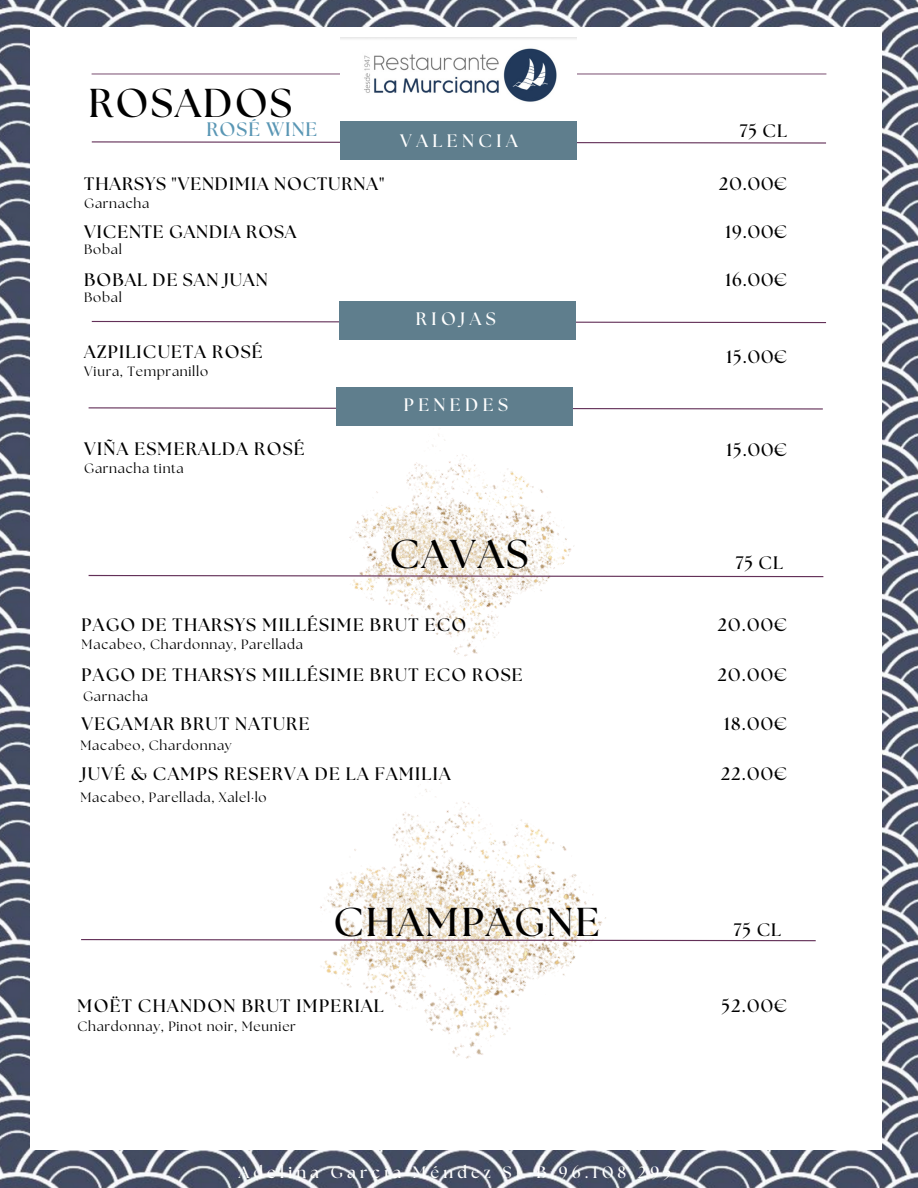
<style>
.page{position:relative;width:918px;height:1188px;background:#fff}
.page>*{position:absolute;margin:0;border:0;box-sizing:border-box;transform-origin:0 0}
.t1{font:700 40.2px "The Seasons";letter-spacing:.055em;color:#000}
.t2{font:700 19.5px "The Seasons";letter-spacing:.055em;color:#5996b4}
.t3{font:700 18px "The Seasons";letter-spacing:.07em;color:#000}
.t4{font:700 18px "The Seasons";letter-spacing:.25em;color:#fff}
.t5{font:700 16.5px "The Seasons";letter-spacing:.25em;color:#fff}
.t6{font:13.5px "The Seasons";letter-spacing:.055em;color:#000}
</style>
<div class="page">
<img style="left:0;top:0;width:918px;height:1188px">
<div style="left:30px;top:27px;width:851px;height:1123px;background:#fff"></div>
<img style="left:349px;top:434px;width:225px;height:223px">
<hr style="left:92px;top:74px;width:734px;height:1px;background:#633058">
<svg style="left:91px;top:141px;width:735px;height:3px"></svg>
<div style="left:340px;top:121px;width:237px;height:39px;background:#5f7e8d"></div>
<img style="left:341px;top:38px;width:236px;height:64px">
<svg style="left:89px;top:575px;width:734px;height:2px"></svg>
<svg style="left:88px;top:407px;width:735px;height:3px"></svg>
<div style="left:336px;top:387px;width:237px;height:39px;background:#5f7e8d"></div>
<svg style="left:91px;top:320px;width:736px;height:4px"></svg>
<div style="left:339px;top:301px;width:237px;height:39px;background:#5f7e8d"></div>
<img style="left:320px;top:768px;width:286px;height:291px">
<svg style="left:81px;top:939px;width:735px;height:2px"></svg>
<p class="t1" style="left:89px;top:85px;width:205px">ROSADOS</p>
<p class="t2" style="left:207px;top:121px;width:112px">ROSÉ WINE</p>
<h2 class="t3" style="left:84px;top:176px;width:302px">THARSYS "VENDIMIA NOCTURNA"</h2>
<h2 class="t3" style="left:84px;top:224px;width:214px">VICENTE GANDIA ROSA</h2>
<h3 class="t3" style="left:84px;top:272px;width:185px">BOBAL DE SAN JUAN</h3>
<h1 class="t6" style="left:84px;top:197px;width:67px">Garnacha</h1>
<h2 class="t6" style="left:84px;top:244px;width:39px">Bobal</h2>
<h3 class="t6" style="left:84px;top:292px;width:39px">Bobal</h3>
<p class="t3" style="left:84px;top:344px;width:180px">AZPILICUETA ROSÉ</p>
<p class="t6" style="left:84px;top:366px;width:125px">Viura, Tempranillo</p>
<h2 class="t3" style="left:84px;top:441px;width:222px">VIÑA ESMERALDA ROSÉ</h2>
<h2 class="t6" style="left:84px;top:462px;width:101px">Garnacha tinta</h2>
<p class="t4" style="left:400px;top:133px;width:119px">VALENCIA</p>
<p class="t4" style="left:416px;top:311px;width:82px">RIOJAS</p>
<p class="t4" style="left:404px;top:397px;width:106px">PENEDES</p>
<p class="t1" style="left:389px;top:535px;width:140px">CAVAS</p>
<h3 class="t3" style="left:82px;top:617px;width:386px">PAGO DE THARSYS MILLÉSIME BRUT ECO</h3>
<h2 class="t3" style="left:82px;top:667px;width:443px">PAGO DE THARSYS MILLÉSIME BRUT ECO ROSE</h2>
<h2 class="t3" style="left:82px;top:716px;width:229px">VEGAMAR BRUT NATURE</h2>
<h2 class="t3" style="left:82px;top:766px;width:371px">JUVÉ &amp; CAMPS RESERVA DE LA FAMILIA</h2>
<p class="t6" style="left:82px;top:638px;width:223px">Macabeo, Chardonnay, Parellada</p>
<h2 class="t6" style="left:83px;top:690px;width:67px">Garnacha</h2>
<h2 class="t6" style="left:80px;top:740px;width:153px">Macabeo, Chardonnay</h2>
<h2 class="t6" style="left:80px;top:791px;width:188px">Macabeo, Parellada, Xalel·lo</h2>
<h2 class="t1" style="left:334px;top:903px;width:267px">CHAMPAGNE</h2>
<h3 class="t3" style="left:77px;top:998px;width:308px">MOËT CHANDON BRUT IMPERIAL</h3>
<h2 class="t6" style="left:77px;top:1020px;width:220px">Chardonnay, Pinot noir, Meunier</h2>
<h2 class="t3" style="left:740px;top:123px;width:48px">75 CL</h2>
<p class="t3" style="left:719px;top:176px;width:69px">20.00€</p>
<p class="t3" style="left:725px;top:224px;width:63px">19.00€</p>
<h3 class="t3" style="left:725px;top:272px;width:63px">16.00€</h3>
<h3 class="t3" style="left:726px;top:349px;width:62px">15.00€</h3>
<h3 class="t3" style="left:726px;top:442px;width:62px">15.00€</h3>
<p class="t3" style="left:736px;top:555px;width:48px">75 CL</p>
<h3 class="t3" style="left:718px;top:617px;width:71px">20.00€</h3>
<p class="t3" style="left:718px;top:667px;width:71px">20.00€</p>
<p class="t3" style="left:724px;top:716px;width:64px">18.00€</p>
<h1 class="t3" style="left:721px;top:766px;width:67px">22.00€</h1>
<h2 class="t3" style="left:734px;top:921px;width:48px">75 CL</h2>
<p class="t3" style="left:722px;top:998px;width:67px">52.00€</p>
<h3 class="t5" style="left:239px;top:1165px;width:434px">Adelina García Méndez SL B.96.108.295</h3>
</div>
